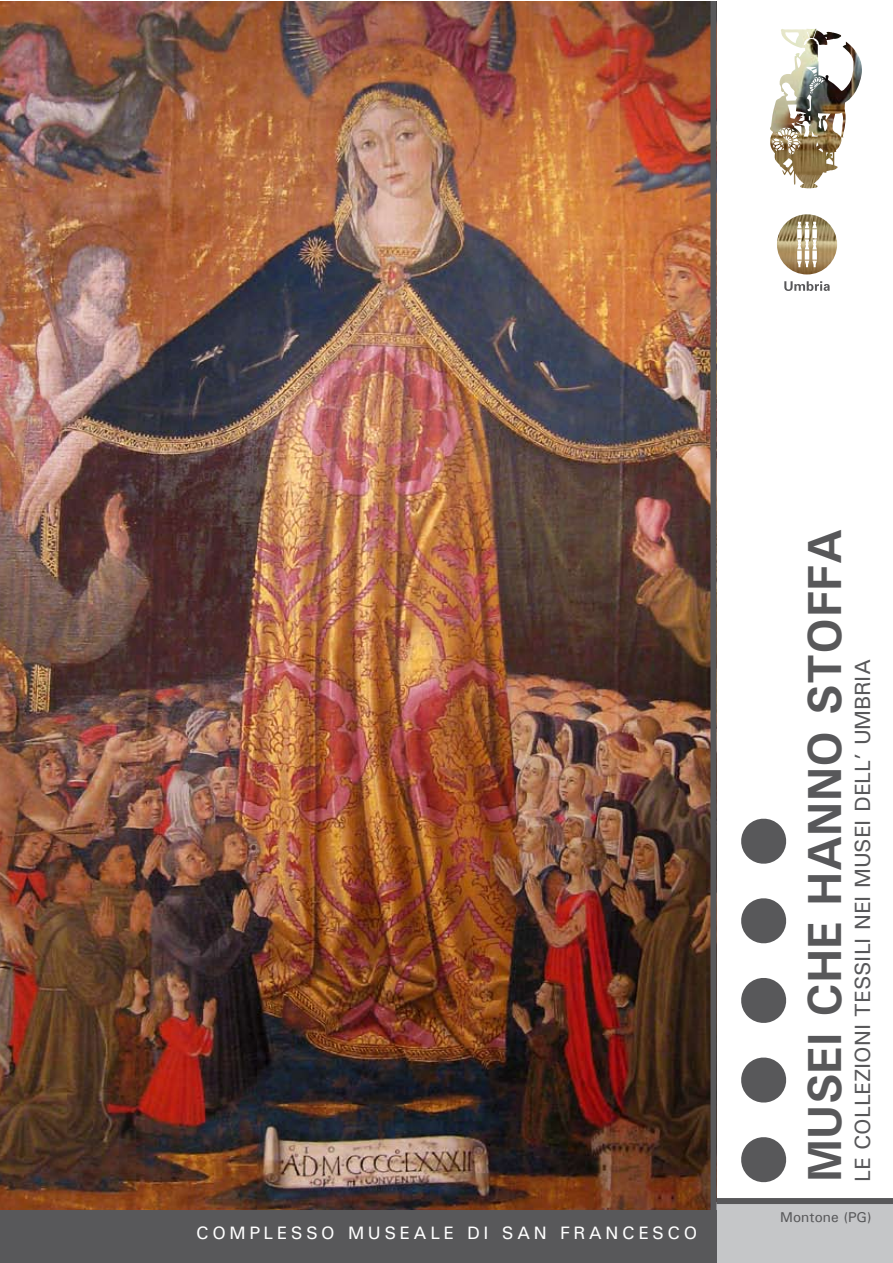
<style>
.page{position:relative;width:893px;height:1263px;background:#fff}
.page>*{position:absolute;margin:0;border:0;box-sizing:border-box;transform-origin:0 0}
.t1{font:700 48px "Univers";color:#58585a}
.t2{font:500 22.05px "Univers";color:#58585a}
.t3{font:500 18px "Univers";letter-spacing:.2em;color:#fff}
.t4{font:500 14.25px "Univers";color:#58585a}
</style>
<div class="page">
<img style="left:0;top:1px;width:710px;height:1209px">
<svg style="left:741px;top:818px;width:46px;height:365px"></svg>
<svg style="left:784px;top:281px;width:46px;height:10px"></svg>
<img style="left:770px;top:28px;width:49px;height:160px">
<div style="left:716px;top:1202px;width:176px;height:61px;background:#c5c6c8"></div>
<div style="left:716px;top:1198px;width:176px;height:6px;background:#58585a"></div>
<div style="left:0;top:1210px;width:716px;height:53px;background:#58585a"></div>
<div style="left:710px;top:1px;width:6px;height:1262px;background:#58585a"></div>
<p class="t3" style="left:196px;top:1222px;width:503px">COMPLESSO MUSEALE DI SAN FRANCESCO</p>
<h1 class="t1" style="left:794px;top:1182px;width:655px;rotate:-90deg">MUSEI CHE HANNO STOFFA</h1>
<p class="t2" style="left:848px;top:1182px;width:524px;rotate:-90deg">LE COLLEZIONI TESSILI NEI MUSEI DELL’ UMBRIA</p>
<p class="t4" style="left:780px;top:1208px;width:93px">Montone (PG)</p>
</div>
